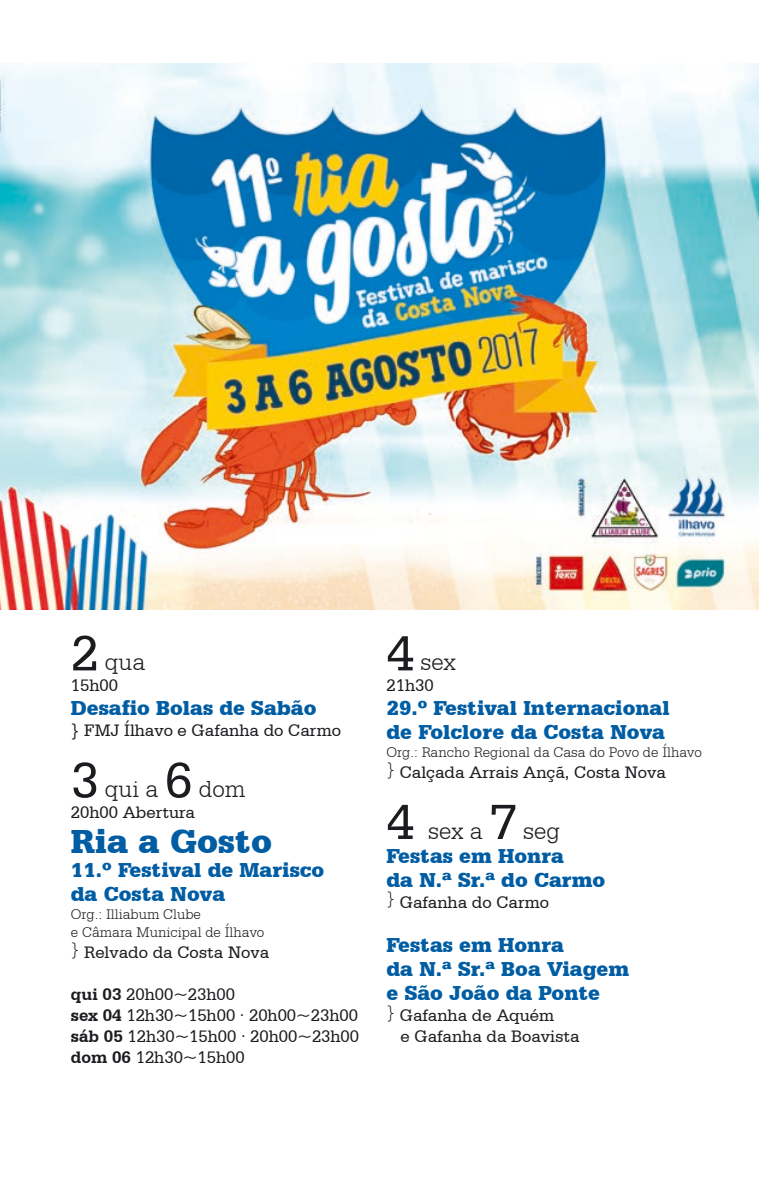
<style>
.page{position:relative;width:759px;height:1177px;background:#fff}
.page>*{position:absolute;margin:0;border:0;box-sizing:border-box;transform-origin:0 0}
.t1{font:900 35px "Serifa BT";color:#005da3}
.t2{font:300 25px "Serifa BT";color:#1b1c20}
.t3{font:900 21.25px/23.8px "Serifa BT";color:#005da3}
.t4{font:17.5px/21px "Serifa BT";color:#1b1c20}
.t5{font:300 15px/18px "Serifa BT";color:#1b1c20}
.s1{font-weight:400;font-size:52.5px}
.s2{font-weight:700}
</style>
<div class="page">
<img style="left:0;top:64px;width:758px;height:545px">
<h2 class="t2" style="left:71px;top:647px;width:76px"><span class="s1">2</span> qua</h2>
<p class="t4" style="left:71px;top:675px;width:49px">15h00</p>
<p class="t3" style="left:71px;top:695px;width:247px">Desafio Bolas de Sabão</p>
<p class="t4" style="left:71px;top:719px;width:271px">} FMJ Ílhavo e Gafanha do Carmo</p>
<h2 class="t2" style="left:71px;top:774px;width:176px"><span class="s1">3</span> qui a <span class="s1">6</span> dom</h2>
<p class="t4" style="left:71px;top:801px;width:126px">20h00 Abertura</p>
<h1 class="t1" style="left:71px;top:819px;width:202px">Ria a Gosto</h1>
<p class="t3" style="left:71px;top:857px;width:255px">11.º Festival de Marisco da Costa Nova</p>
<p class="t5" style="left:71px;top:904px;width:195px">Org.: Illiabum Clube<br>e Câmara Municipal de Ílhavo</p>
<p class="t4" style="left:71px;top:941px;width:200px"><sup>}</sup> Relvado da Costa Nova</p>
<p class="t4" style="left:71px;top:983px;width:289px"><span class="s2">qui 03</span> 20h00~23h00<br><span class="s2">sex 04</span> 12h30~15h00 ∙ 20h00~23h00 <span class="s2">sáb 05</span> 12h30~15h00 ∙ 20h00~23h00 <span class="s2">dom 06</span> 12h30~15h00</p>
<h2 class="t2" style="left:386px;top:647px;width:71px"><span class="s1">4</span> sex</h2>
<p class="t4" style="left:386px;top:675px;width:49px">21h30</p>
<p class="t3" style="left:386px;top:695px;width:284px">29.º Festival Internacional de Folclore da Costa Nova</p>
<p class="t5" style="left:386px;top:743px;width:317px">Org.: Rancho Regional da Casa do Povo de Ílhavo</p>
<p class="t4" style="left:386px;top:761px;width:281px"><sup>}</sup> Calçada Arrais Ançã, Costa Nova</p>
<h2 class="t2" style="left:386px;top:816px;width:175px"><span class="s1">4</span> sex a <span class="s1">7</span> seg</h2>
<p class="t3" style="left:386px;top:843px;width:220px">Festas em Honra<br>da N.ª Sr.ª do Carmo</p>
<p class="t4" style="left:386px;top:891px;width:164px"><sup>}</sup> Gafanha do Carmo</p>
<p class="t3" style="left:386px;top:932px;width:244px">Festas em Honra<br>da N.ª Sr.ª Boa Viagem e São João da Ponte</p>
<p class="t4" style="left:400px;top:1004px;width:181px;text-indent:-14px"><sup>}</sup> Gafanha de Aquém<br>e Gafanha da Boavista</p>
</div>
